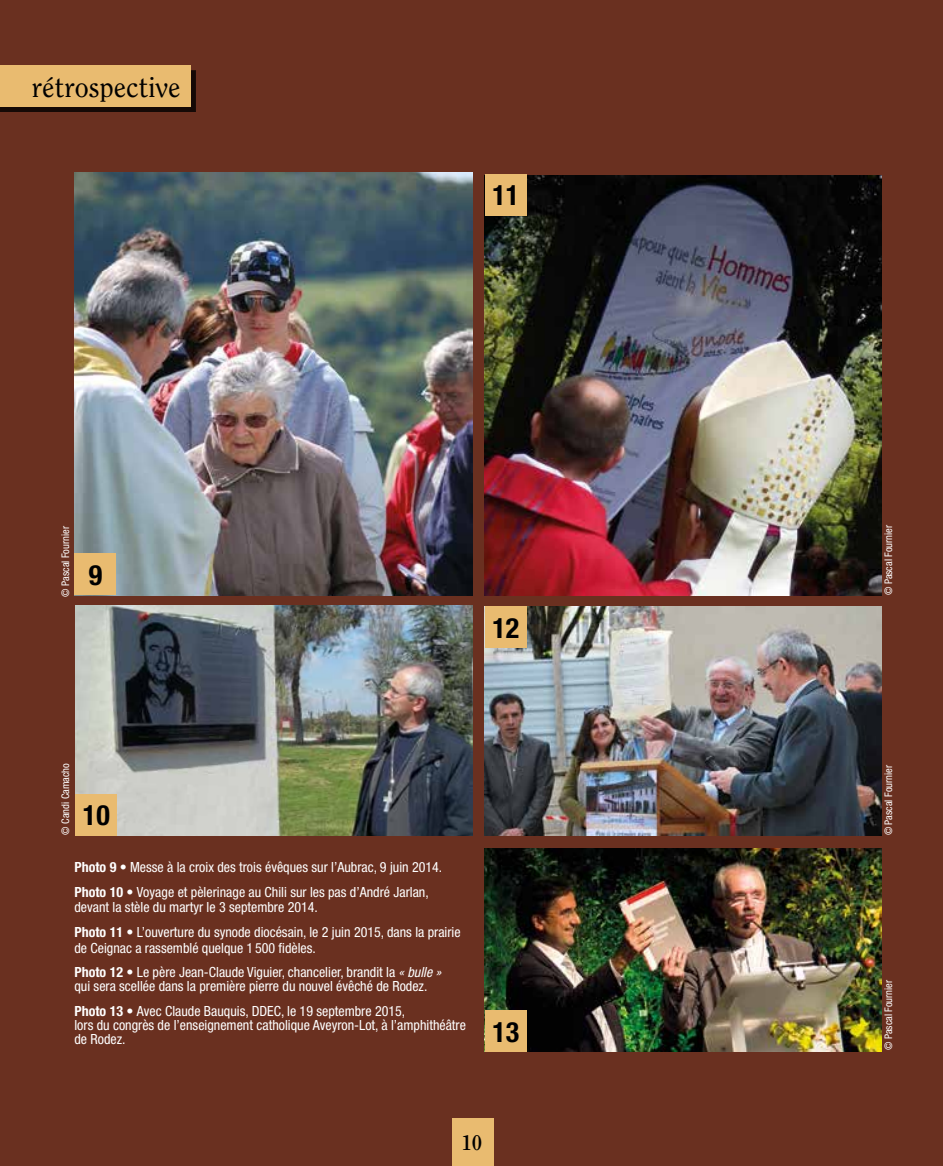
<style>
.page{position:relative;width:943px;height:1166px;background:#6a3020}
.page>*{position:absolute;margin:0;border:0;box-sizing:border-box;transform-origin:0 0}
.t1{font:28px "Clearface";color:#000}
.t2{font:700 condensed 28px "Helvetica Neue";color:#000}
.t3{font:700 21px "Clearface";color:#000}
.t4{font:condensed 14px/24.5px "Helvetica Neue";color:#fff}
.t5{font:condensed 10.5px "Helvetica Neue";color:#fff}
.s1{font-weight:700}
.s2{font-style:italic}
</style>
<div class="page">
<div style="left:0;top:71px;width:196px;height:41px;background:#150906"></div>
<div style="left:0;top:65px;width:191px;height:42px;background:#e9bb70"></div>
<div style="left:452px;top:1118px;width:42px;height:48px;background:#e9bb70"></div>
<img style="left:74px;top:173px;width:398px;height:422px">
<img style="left:485px;top:176px;width:396px;height:419px">
<img style="left:75px;top:606px;width:397px;height:229px">
<img style="left:485px;top:606px;width:396px;height:229px">
<img style="left:485px;top:848px;width:396px;height:204px">
<div style="left:74px;top:553px;width:42px;height:42px;background:#e9bb70"></div>
<div style="left:75px;top:793px;width:42px;height:42px;background:#e9bb70"></div>
<div style="left:485px;top:174px;width:42px;height:42px;background:#e9bb70"></div>
<div style="left:485px;top:606px;width:42px;height:42px;background:#e9bb70"></div>
<div style="left:485px;top:1010px;width:42px;height:42px;background:#e9bb70"></div>
<h1 class="t1" style="left:31px;top:70px;width:151px">rétrospective</h1>
<h1 class="t2" style="left:492px;top:179px;width:28px">11</h1>
<p class="t5" style="left:59px;top:596px;width:72px;rotate:-90deg">© Pascal Fournier</p>
<h1 class="t2" style="left:89px;top:558px;width:15px">9</h1>
<h1 class="t2" style="left:492px;top:611px;width:28px">12</h1>
<p class="t5" style="left:59px;top:835px;width:73px;rotate:-90deg">© Candi Camacho</p>
<h1 class="t2" style="left:83px;top:798px;width:28px">10</h1>
<p class="t4" style="left:74px;top:855px;width:369px"><span class="s1">Photo 9 •</span> Messe à la croix des trois évêques sur l’Aubrac, 9 juin 2014.<br><span class="s1">Photo 10 •</span> Voyage et pèlerinage au Chili sur les pas d’André Jarlan,</p>
<p class="t4" style="left:74px;top:895px;width:388px">devant la stèle du martyr le 3 septembre 2014.<br><span class="s1">Photo 11 •</span> L’ouverture du synode diocésain, le 2 juin 2015, dans la prairie</p>
<p class="t4" style="left:74px;top:935px;width:368px">de Ceignac a rassemblé quelque 1 500 fidèles.<br><span class="s1">Photo 12 •</span> Le père Jean-Claude Viguier, chancelier, brandit la <span class="s2">« bulle »</span></p>
<p class="t4" style="left:74px;top:974px;width:354px">qui sera scellée dans la première pierre du nouvel évêché de Rodez.<br><span class="s1">Photo 13 •</span> Avec Claude Bauquis, DDEC, le 19 septembre 2015,</p>
<p class="t4" style="left:74px;top:1017px;width:393px;line-height:14px">lors du congrès de l’enseignement catholique Aveyron-Lot, à l’amphithéâtre de Rodez.</p>
<h1 class="t2" style="left:492px;top:1015px;width:28px">13</h1>
<h2 class="t3" style="left:461px;top:1130px;width:22px">10</h2>
<p class="t5" style="left:882px;top:595px;width:72px;rotate:-90deg">© Pascal Fournier</p>
<p class="t5" style="left:882px;top:835px;width:72px;rotate:-90deg">© Pascal Fournier</p>
<p class="t5" style="left:882px;top:1050px;width:72px;rotate:-90deg">© Pascal Fournier</p>
</div>
